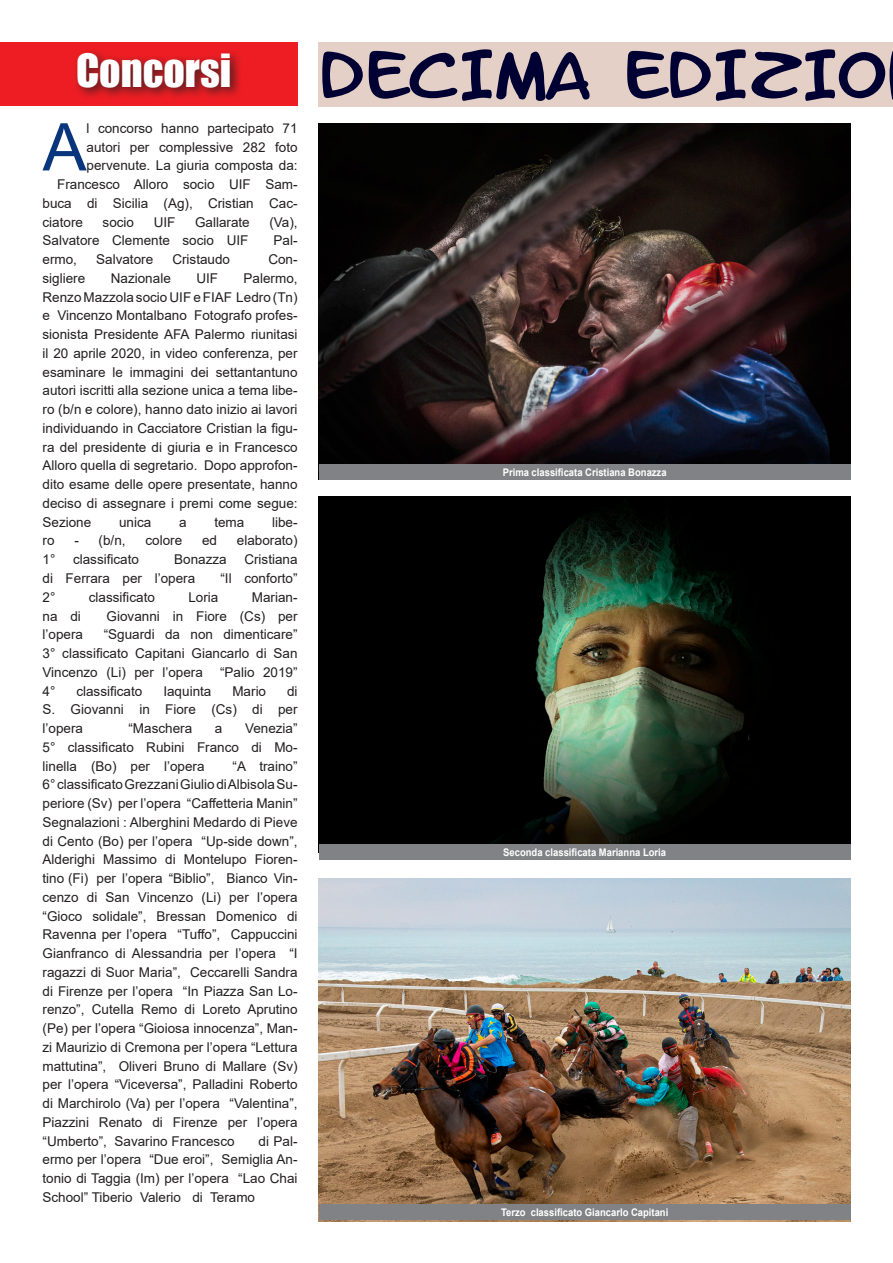
<style>
.page{position:relative;width:893px;height:1263px;background:#fff}
.page>*{position:absolute;margin:0;border:0;box-sizing:border-box;transform-origin:0 0}
.Nessuna_spaziatura{font:65.85px "Arial";color:#08357c}
.t1{font:55.2px "Letter O Matic";color:#000032;scale:1.14 1}
.Normale{font:42px "Impact";color:#fff}
.Nessuna_spaziatura-2{font:13.5px/18.8px "Arial";color:#231f20;text-align:justify}
.Normale-2{font:700 10.5px "Arial";color:#fff;scale:.9 1}
</style>
<div class="page">
<div style="left:0;top:43px;width:298px;height:63px;background:#ee1d23"></div>
<div style="left:73px;top:48px;width:171px;height:52px;background:#231f20;opacity:.75"></div>
<div style="left:319px;top:43px;width:574px;height:64px;background:#e5d0c7"></div>
<img style="left:319px;top:123px;width:531px;height:341px">
<img style="left:319px;top:497px;width:531px;height:348px">
<div style="left:319px;top:464px;width:531px;height:15px;background:#808285"></div>
<div style="left:319px;top:845px;width:531px;height:15px;background:#808285"></div>
<img style="left:319px;top:878px;width:531px;height:343px">
<div style="left:319px;top:1204px;width:531px;height:16px;background:#808285"></div>
<p class="Normale" style="left:76px;top:38px;width:157px">CONCORSI</p>
<p class="t1" style="left:319px;top:55px;width:499px">DECIMA EDIZIO</p>
<p class="Nessuna_spaziatura" style="left:43px;top:102px;width:45px">A</p>
<p class="Nessuna_spaziatura-2" style="left:87px;top:119px;width:213px">l concorso hanno partecipato 71 autori per complessive 282 foto pervenute. La giuria composta da:</p>
<p class="Nessuna_spaziatura-2" style="left:43px;top:175px;width:257px;text-indent:15px">Francesco Alloro socio UIF Sam&shy;buca di Sicilia (Ag), Cristian Cac&shy;ciatore</p>
<p class="Nessuna_spaziatura-2" style="left:103px;top:212px;width:33px">socio</p>
<p class="Nessuna_spaziatura-2" style="left:154px;top:212px;width:23px">UIF</p>
<p class="Nessuna_spaziatura-2" style="left:195px;top:212px;width:56px">Gallarate</p>
<p class="Nessuna_spaziatura-2" style="left:269px;top:212px;width:30px">(Va),</p>
<p class="Nessuna_spaziatura-2" style="left:43px;top:231px;width:207px">Salvatore Clemente socio UIF</p>
<p class="Nessuna_spaziatura-2" style="left:274px;top:231px;width:26px">Pal-</p>
<p class="Nessuna_spaziatura-2" style="left:43px;top:250px;width:36px">ermo,</p>
<p class="Nessuna_spaziatura-2" style="left:96px;top:250px;width:59px">Salvatore</p>
<p class="Nessuna_spaziatura-2" style="left:172px;top:250px;width:59px">Cristaudo</p>
<p class="Nessuna_spaziatura-2" style="left:268px;top:250px;width:31px">Con-</p>
<p class="Nessuna_spaziatura-2" style="left:43px;top:269px;width:44px">sigliere</p>
<p class="Nessuna_spaziatura-2" style="left:111px;top:269px;width:62px">Nazionale</p>
<p class="Nessuna_spaziatura-2" style="left:196px;top:269px;width:23px">UIF</p>
<p class="Nessuna_spaziatura-2" style="left:244px;top:269px;width:56px">Palermo,</p>
<p class="Nessuna_spaziatura-2" style="left:43px;top:287px;width:257px">Renzo Mazzola socio UIF e FIAF Ledro (Tn) e Vincenzo Montalbano Fotografo profes&shy;sionista Presidente AFA Palermo riunitasi il 20 aprile 2020, in video conferenza, per esaminare le immagini dei settantantuno autori iscritti alla sezione unica a tema libe&shy;ro (b/n e colore), hanno dato inizio ai lavori individuando in Cacciatore Cristian la figu&shy;ra del presidente di giuria e in Francesco Alloro quella di segretario. Dopo approfon&shy;dito esame delle opere presentate, hanno deciso di assegnare i premi come segue:</p>
<p class="Nessuna_spaziatura-2" style="left:43px;top:512px;width:50px">Sezione</p>
<p class="Nessuna_spaziatura-2" style="left:119px;top:512px;width:34px">unica</p>
<p class="Nessuna_spaziatura-2" style="left:179px;top:512px;width:9px">a</p>
<p class="Nessuna_spaziatura-2" style="left:214px;top:512px;width:32px">tema</p>
<p class="Nessuna_spaziatura-2" style="left:272px;top:512px;width:27px">libe-</p>
<p class="Nessuna_spaziatura-2" style="left:43px;top:531px;width:14px">ro</p>
<p class="Nessuna_spaziatura-2" style="left:74px;top:531px;width:53px">- (b/n,</p>
<p class="Nessuna_spaziatura-2" style="left:145px;top:531px;width:38px">colore</p>
<p class="Nessuna_spaziatura-2" style="left:202px;top:531px;width:17px">ed</p>
<p class="Nessuna_spaziatura-2" style="left:237px;top:531px;width:62px">elaborato)</p>
<p class="Nessuna_spaziatura-2" style="left:43px;top:550px;width:14px">1°</p>
<p class="Nessuna_spaziatura-2" style="left:73px;top:550px;width:68px">classificato</p>
<p class="Nessuna_spaziatura-2" style="left:174px;top:550px;width:54px">Bonazza</p>
<p class="Nessuna_spaziatura-2" style="left:244px;top:550px;width:55px">Cristiana</p>
<p class="Nessuna_spaziatura-2" style="left:43px;top:569px;width:154px">di Ferrara per l’opera</p>
<p class="Nessuna_spaziatura-2" style="left:220px;top:569px;width:79px">“Il conforto”</p>
<p class="Nessuna_spaziatura-2" style="left:43px;top:587px;width:14px">2°</p>
<p class="Nessuna_spaziatura-2" style="left:89px;top:587px;width:68px">classificato</p>
<p class="Nessuna_spaziatura-2" style="left:188px;top:587px;width:32px">Loria</p>
<p class="Nessuna_spaziatura-2" style="left:252px;top:587px;width:47px">Marian-</p>
<p class="Nessuna_spaziatura-2" style="left:43px;top:606px;width:40px">na di</p>
<p class="Nessuna_spaziatura-2" style="left:107px;top:606px;width:192px">Giovanni in Fiore (Cs) per</p>
<p class="Nessuna_spaziatura-2" style="left:43px;top:625px;width:42px">l’opera</p>
<p class="Nessuna_spaziatura-2" style="left:104px;top:625px;width:195px">“Sguardi da non dimenticare”</p>
<p class="Nessuna_spaziatura-2" style="left:43px;top:644px;width:257px">3° classificato Capitani Giancarlo di San<br>Vincenzo (Li) per l’opera</p>
<p class="Nessuna_spaziatura-2" style="left:220px;top:662px;width:79px">“Palio 2019”</p>
<p class="Nessuna_spaziatura-2" style="left:43px;top:681px;width:14px">4°</p>
<p class="Nessuna_spaziatura-2" style="left:76px;top:681px;width:68px">classificato</p>
<p class="Nessuna_spaziatura-2" style="left:163px;top:681px;width:50px">Iaquinta</p>
<p class="Nessuna_spaziatura-2" style="left:232px;top:681px;width:35px">Mario</p>
<p class="Nessuna_spaziatura-2" style="left:43px;top:681px;width:257px;text-indent:245px">di S. Giovanni in Fiore (Cs) di per l’opera</p>
<p class="Nessuna_spaziatura-2" style="left:128px;top:719px;width:65px">“Maschera</p>
<p class="Nessuna_spaziatura-2" style="left:215px;top:719px;width:9px">a</p>
<p class="Nessuna_spaziatura-2" style="left:245px;top:719px;width:54px">Venezia”</p>
<p class="Nessuna_spaziatura-2" style="left:43px;top:737px;width:257px">5° classificato Rubini Franco di Mo&shy;linella (Bo) per l’opera</p>
<p class="Nessuna_spaziatura-2" style="left:233px;top:756px;width:67px">“A traino”</p>
<p class="Nessuna_spaziatura-2" style="left:43px;top:775px;width:257px">6° classificato Grezzani Giulio di Albisola Su&shy;periore (Sv) per l’opera “Caffetteria Manin”</p>
<p class="Nessuna_spaziatura-2" style="left:43px;top:812px;width:257px">Segnalazioni : Alberghini Medardo di Pieve di Cento (Bo) per l’opera “Up-side down”, Alderighi Massimo di Montelupo Fioren&shy;tino (Fi) per l’opera “Biblio”, Bianco Vin&shy;cenzo di San Vincenzo (Li) per l’opera “Gioco solidale”, Bressan Domenico di Ravenna per l’opera “Tuffo”, Cappuccini Gianfranco di Alessandria per l’opera “I ragazzi di Suor Maria”, Ceccarelli Sandra di Firenze per l’opera “In Piazza San Lo&shy;renzo”, Cutella Remo di Loreto Aprutino (Pe) per l’opera “Gioiosa innocenza”, Man&shy;zi Maurizio di Cremona per l’opera “Lettura mattutina”, Oliveri Bruno di Mallare (Sv) per l’opera “Viceversa”, Palladini Roberto di Marchirolo (Va) per l’opera “Valentina”, Piazzini Renato di Firenze per l’opera “Umberto”, Savarino Francesco</p>
<p class="Nessuna_spaziatura-2" style="left:43px;top:1131px;width:257px;text-indent:216px">di Pal&shy;ermo per l’opera “Due eroi”, Semiglia An&shy;tonio di Taggia (Im) per l’opera “Lao Chai</p>
<p class="Nessuna_spaziatura-2" style="left:43px;top:1187px;width:214px">School” Tiberio Valerio di Teramo</p>
<p class="Normale-2" style="left:503px;top:464px;width:184px">Prima classificata Cristiana Bonazza</p>
<p class="Normale-2" style="left:503px;top:845px;width:182px">Seconda classificata Marianna Loria</p>
<p class="Normale-2" style="left:501px;top:1205px;width:187px">Terzo classificato Giancarlo Capitani</p>
</div>
